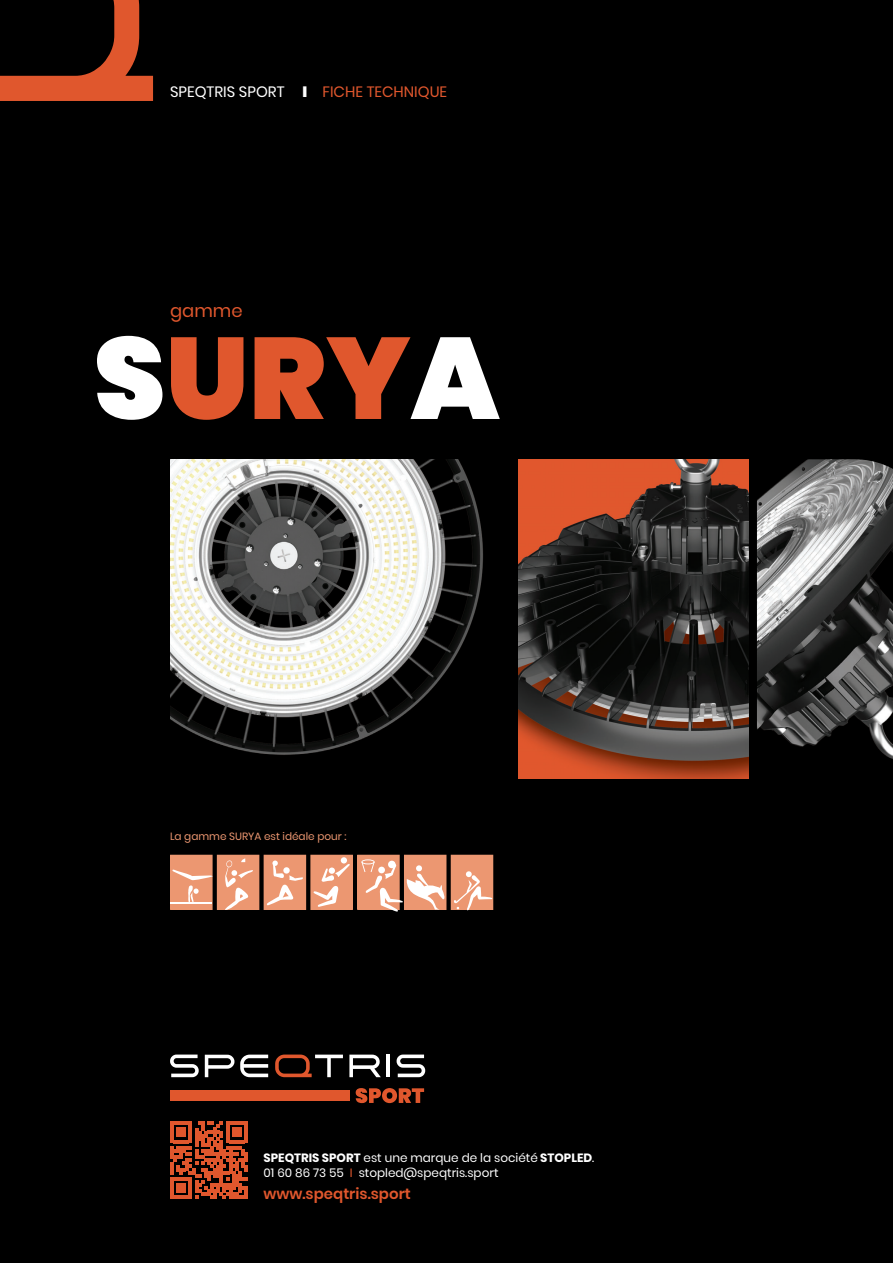
<style>
.page{position:relative;width:893px;height:1263px;background:#000}
.page>*{position:absolute;margin:0;border:0;box-sizing:border-box;transform-origin:0 0}
.t1{font:900 115.5px "Poppins";color:#e0572d}
.t2{font:18px "Poppins";color:#e0572d}
.t3{font:15px "Poppins";color:#e0572d}
.t4{font:600 15px "Poppins";color:#e0572d}
.t5{font:12px/14.4px "Poppins";color:#fff}
.t6{font:10.5px "Poppins";color:#ec9771}
.s1{color:#fff}
.s2{font-weight:900;color:#fff}
.s3{font-weight:700}
.s4{color:#e0572d}
</style>
<div class="page">
<svg style="left:0;top:0;width:153px;height:101px"></svg>
<svg style="left:170px;top:1055px;width:29px;height:22px"></svg>
<svg style="left:205px;top:1055px;width:29px;height:22px"></svg>
<svg style="left:240px;top:1055px;width:28px;height:22px"></svg>
<svg style="left:275px;top:1055px;width:68px;height:22px"></svg>
<svg style="left:349px;top:1055px;width:32px;height:22px"></svg>
<hr style="left:386px;top:1055px;width:4px;height:22px;background:#fff">
<svg style="left:397px;top:1055px;width:28px;height:22px"></svg>
<svg style="left:356px;top:1088px;width:68px;height:15px"></svg>
<div style="left:170px;top:1090px;width:179px;height:10px;background:#e0572d"></div>
<svg style="left:170px;top:1122px;width:78px;height:77px"></svg>
<div style="left:171px;top:855px;width:41px;height:54px;background:#ec9771"></div>
<div style="left:170px;top:855px;width:43px;height:55px;border:2px solid #ec9771"></div>
<hr style="left:170px;top:902px;width:42px;height:2px;background:#fff">
<svg style="left:172px;top:869px;width:41px;height:34px"></svg>
<div style="left:218px;top:855px;width:41px;height:54px;background:#ec9771"></div>
<div style="left:217px;top:855px;width:42px;height:55px;border:2px solid #ec9771"></div>
<svg style="left:223px;top:858px;width:30px;height:52px"></svg>
<div style="left:404px;top:855px;width:42px;height:55px;border:2px solid #ec9771"></div>
<div style="left:264px;top:855px;width:41px;height:54px;background:#ec9771"></div>
<div style="left:264px;top:855px;width:42px;height:55px;border:2px solid #ec9771"></div>
<svg style="left:266px;top:861px;width:37px;height:45px"></svg>
<div style="left:311px;top:855px;width:41px;height:54px;background:#ec9771"></div>
<div style="left:310px;top:855px;width:43px;height:55px;border:2px solid #ec9771"></div>
<div style="left:341px;top:857px;width:6px;height:7px;background:#fff;border-radius:50%"></div>
<svg style="left:313px;top:864px;width:37px;height:43px"></svg>
<div style="left:358px;top:855px;width:41px;height:54px;background:#ec9771"></div>
<div style="left:357px;top:855px;width:43px;height:55px;border:2px solid #ec9771"></div>
<svg style="left:361px;top:859px;width:85px;height:53px"></svg>
<div style="left:451px;top:855px;width:41px;height:54px;background:#ec9771"></div>
<div style="left:451px;top:855px;width:42px;height:55px;border:2px solid #ec9771"></div>
<svg style="left:454px;top:871px;width:38px;height:40px"></svg>
<img style="left:519px;top:459px;width:229px;height:319px">
<img style="left:170px;top:459px;width:313px;height:296px">
<img style="left:757px;top:459px;width:136px;height:300px">
<p class="t3" style="left:170px;top:81px;width:279px"><span class="s1">SPEQTRIS SPORT</span> <span class="s2">I</span> FICHE TECHNIQUE</p>
<h2 class="t2" style="left:170px;top:298px;width:74px">gamme</h2>
<h1 class="t1" style="left:94px;top:298px;width:408px"><span class="s1">S</span>URY<span class="s1">A</span></h1>
<p class="t6" style="left:170px;top:829px;width:178px">La gamme SURYA est idéale pour :</p>
<p class="t5" style="left:264px;top:1151px;width:332px"><span class="s3">SPEQTRIS SPORT</span> est une marque de la société <span class="s3">STOPLED</span>.<br>01 60 86 73 55 <span class="s4">I</span> stopled@speqtris.sport</p>
<p class="t4" style="left:264px;top:1183px;width:149px">www.speqtris.sport</p>
</div>
